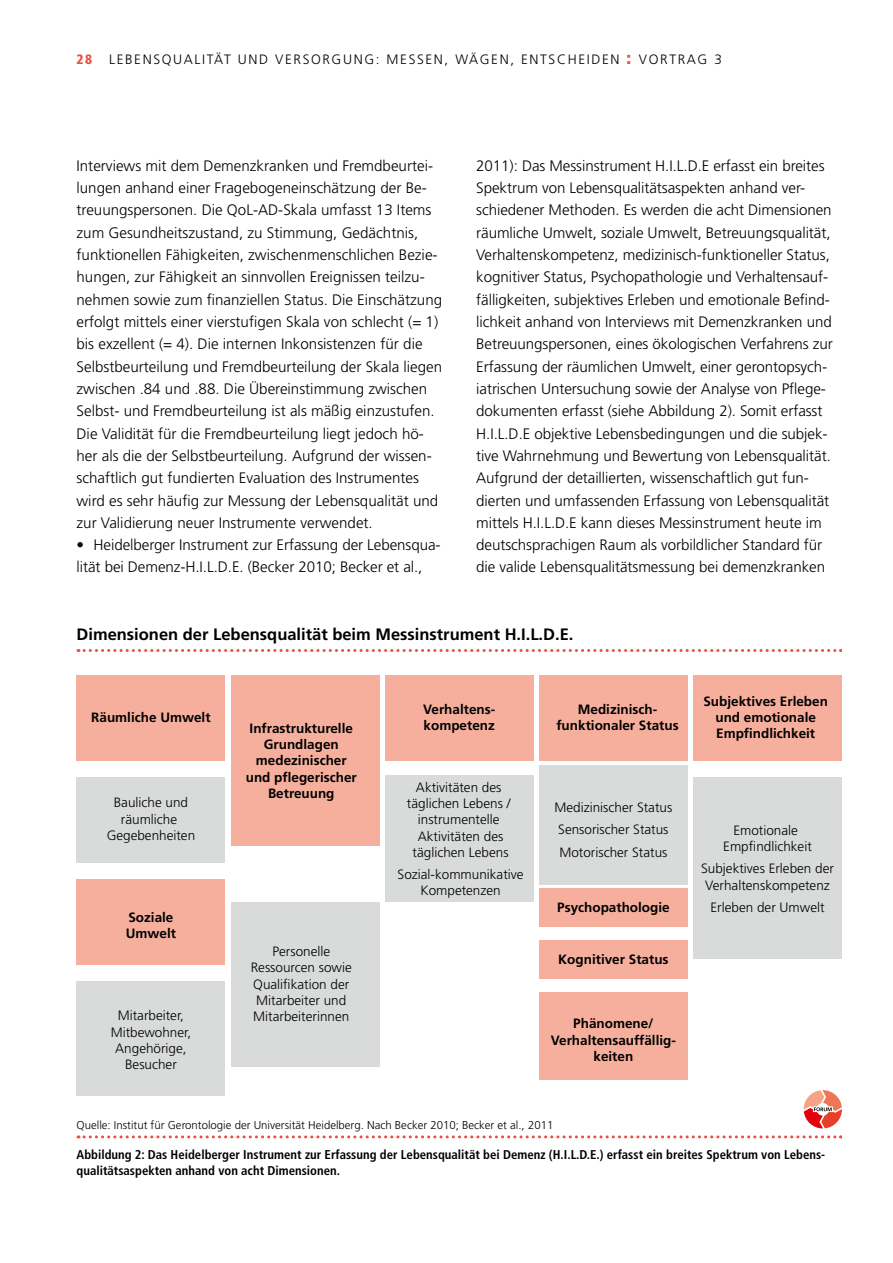
<style>
.page{position:relative;width:893px;height:1263px;background:#fff}
.page>*{position:absolute;margin:0;border:0;box-sizing:border-box;transform-origin:0 0}
.t1{font:16.5px "Frutiger LT Std Bold 3";color:#000}
.t2{font:300 15.15px/22.4px "Frutiger LT Std";letter-spacing:-.005em;color:#000}
.t3{font:13.5px/16.2px "Frutiger LT Std Light 2";color:#000;text-align:center}
.t4{font:13.5px/16.2px "Frutiger LT Std Bold 3";color:#000;text-align:center}
.t5{font:300 13.5px "Frutiger LT Std";letter-spacing:.12em;color:#000}
.Forum_BU{font:700 condensed 12.75px/15.9px "Frutiger LT Std";color:#000}
.t6{font:11.4px "Frutiger LT Std Light 2";color:#000}
.s1{font-weight:900;font-stretch:condensed;color:#ea4e43}
.s2{font-weight:900;font-size:17.55px;color:#ea4e43}
</style>
<div class="page">
<svg style="left:78px;top:1135px;width:763px;height:3px"></svg>
<svg style="left:804px;top:1090px;width:38px;height:38px"></svg>
<svg style="left:78px;top:649px;width:763px;height:3px"></svg>
<div style="left:77px;top:675px;width:148px;height:85px;background:#f6af9d"></div>
<div style="left:77px;top:777px;width:148px;height:85px;background:#d9dada"></div>
<div style="left:385px;top:775px;width:149px;height:127px;background:#d9dada"></div>
<div style="left:693px;top:777px;width:149px;height:182px;background:#d9dada"></div>
<div style="left:539px;top:765px;width:148px;height:120px;background:#d9dada"></div>
<div style="left:77px;top:879px;width:148px;height:85px;background:#f6af9d"></div>
<div style="left:77px;top:981px;width:148px;height:115px;background:#d9dada"></div>
<div style="left:231px;top:675px;width:148px;height:170px;background:#f6af9d"></div>
<div style="left:231px;top:902px;width:148px;height:164px;background:#d9dada"></div>
<div style="left:385px;top:675px;width:149px;height:85px;background:#f6af9d"></div>
<div style="left:539px;top:675px;width:149px;height:85px;background:#f6af9d"></div>
<div style="left:539px;top:889px;width:149px;height:38px;background:#f6af9d"></div>
<div style="left:539px;top:940px;width:149px;height:38px;background:#f6af9d"></div>
<div style="left:539px;top:992px;width:149px;height:88px;background:#f6af9d"></div>
<div style="left:693px;top:675px;width:149px;height:85px;background:#f6af9d"></div>
<p class="t5" style="left:77px;top:52px;width:647px"><span class="s1">28</span> LEBENSQUALITÄT UND VERSORGUNG: MESSEN, WÄGEN, ENTSCHEIDEN <span class="s2">:</span> VORTRAG 3</p>
<p class="t2" style="left:77px;top:154px;width:367px">Interviews mit dem Demenzkranken und Fremdbeurtei&shy;lungen anhand einer Fragebogeneinschätzung der Be&shy;treuungspersonen. Die QoL-AD-Skala umfasst 13 Items zum Gesundheitszustand, zu Stimmung, Gedächtnis, funktionellen Fähigkeiten, zwischenmenschlichen Bezie&shy;hungen, zur Fähigkeit an sinnvollen Ereignissen teilzu&shy;nehmen sowie zum finanziellen Status. Die Einschätzung erfolgt mittels einer vierstufigen Skala von schlecht (= 1) bis exzellent (= 4). Die internen Inkonsistenzen für die Selbstbeurteilung und Fremdbeurteilung der Skala liegen zwischen .84 und .88. Die Übereinstimmung zwischen Selbst- und Fremdbeurteilung ist als mäßig einzustufen.<br>Die Validität für die Fremdbeurteilung liegt jedoch hö&shy;her als die der Selbstbeurteilung. Aufgrund der wissen&shy;schaftlich gut fundierten Evaluation des Instrumentes wird es sehr häufig zur Messung der Lebensqualität und zur Validierung neuer Instrumente verwendet.</p>
<p class="t2" style="left:77px;top:534px;width:366px">• Heidelberger Instrument zur Erfassung der Lebensqua&shy;lität bei Demenz-H.I.L.D.E. (Becker 2010; Becker et al.,</p>
<p class="t2" style="left:476px;top:154px;width:358px">2011): Das Messinstrument H.I.L.D.E erfasst ein breites Spektrum von Lebensqualitätsaspekten anhand ver&shy;schiedener Methoden. Es werden die acht Dimensionen räumliche Umwelt, soziale Umwelt, Betreuungsqualität, Verhaltenskompetenz, medizinisch-funktioneller Status, kognitiver Status, Psychopathologie und Verhaltensauf&shy;fälligkeiten, subjektives Erleben und emotionale Befind&shy;lichkeit anhand von Interviews mit Demenzkranken und Betreuungspersonen, eines ökologischen Verfahrens zur Erfassung der räumlichen Umwelt, einer gerontopsych&shy;iatrischen Untersuchung sowie der Analyse von Pflege&shy;dokumenten erfasst (siehe Abbildung 2). Somit erfasst H.I.L.D.E objektive Lebensbedingungen und die subjek&shy;tive Wahrnehmung und Bewertung von Lebensqualität.<br>Aufgrund der detaillierten, wissenschaftlich gut fun&shy;dierten und umfassenden Erfassung von Lebensqualität mittels H.I.L.D.E kann dieses Messinstrument heute im deutschsprachigen Raum als vorbildlicher Standard für die valide Lebensqualitätsmessung bei demenzkranken</p>
<p class="t1" style="left:77px;top:624px;width:498px">Dimensionen der Lebensqualität beim Messinstrument H.I.L.D.E.</p>
<p class="t4" style="left:91px;top:710px;width:121px">Räumliche Umwelt</p>
<p class="t3" style="left:107px;top:795px;width:90px">Bauliche und räumliche<br>Gegebenheiten</p>
<p class="t4" style="left:126px;top:909px;width:52px;text-align:left">Soziale<br>Umwelt</p>
<p class="t3" style="left:111px;top:1008px;width:82px">Mitarbeiter,<br>Mitbewohner,<br>Angehörige,<br>Besucher</p>
<p class="t4" style="left:246px;top:720px;width:113px">Infrastrukturelle<br>Grundlagen medezinischer und pflegerischer<br>Betreuung</p>
<p class="t3" style="left:251px;top:943px;width:103px">Personelle<br>Ressourcen sowie<br>Qualifikation der<br>Mitarbeiter und<br>Mitarbeiterinnen</p>
<p class="t4" style="left:423px;top:701px;width:74px;text-align:left">Verhaltens&shy;kompetenz</p>
<p class="t4" style="left:556px;top:701px;width:124px">Medizinisch&shy;funktionaler Status</p>
<p class="t4" style="left:703px;top:693px;width:126px">Subjektives Erleben und emotionale<br>Empfindlichkeit</p>
<p class="t3" style="left:407px;top:779px;width:105px">Aktivitäten des täglichen Lebens / instrumentelle<br>Aktivitäten des täglichen Lebens</p>
<p class="t3" style="left:398px;top:866px;width:127px">Sozial-kommunikative<br>Kompetenzen</p>
<p class="t3" style="left:555px;top:796px;width:119px;line-height:22.2px;text-align:left">Medizinischer Status<br>Sensorischer Status<br>Motorischer Status</p>
<p class="t4" style="left:557px;top:899px;width:114px">Psychopathologie</p>
<p class="t4" style="left:558px;top:951px;width:112px">Kognitiver Status</p>
<p class="t4" style="left:551px;top:1015px;width:127px">Phänomene/<br>Verhaltensauffällig&shy;keiten</p>
<p class="t3" style="left:723px;top:822px;width:90px">Emotionale<br>Empfindlichkeit</p>
<p class="t3" style="left:701px;top:861px;width:134px">Subjektives Erleben der<br>Verhaltenskompetenz</p>
<p class="t3" style="left:711px;top:899px;width:116px">Erleben der Umwelt</p>
<p class="t6" style="left:77px;top:1118px;width:478px">Quelle: Institut für Gerontologie der Universität Heidelberg. Nach Becker 2010; Becker et al., 2011</p>
<p class="Forum_BU" style="left:77px;top:1147px;width:750px">Abbildung 2: Das Heidelberger Instrument zur Erfassung der Lebensqualität bei Demenz (H.I.L.D.E.) erfasst ein breites Spektrum von Lebens&shy;qualitätsaspekten anhand von acht Dimensionen.</p>
</div>
